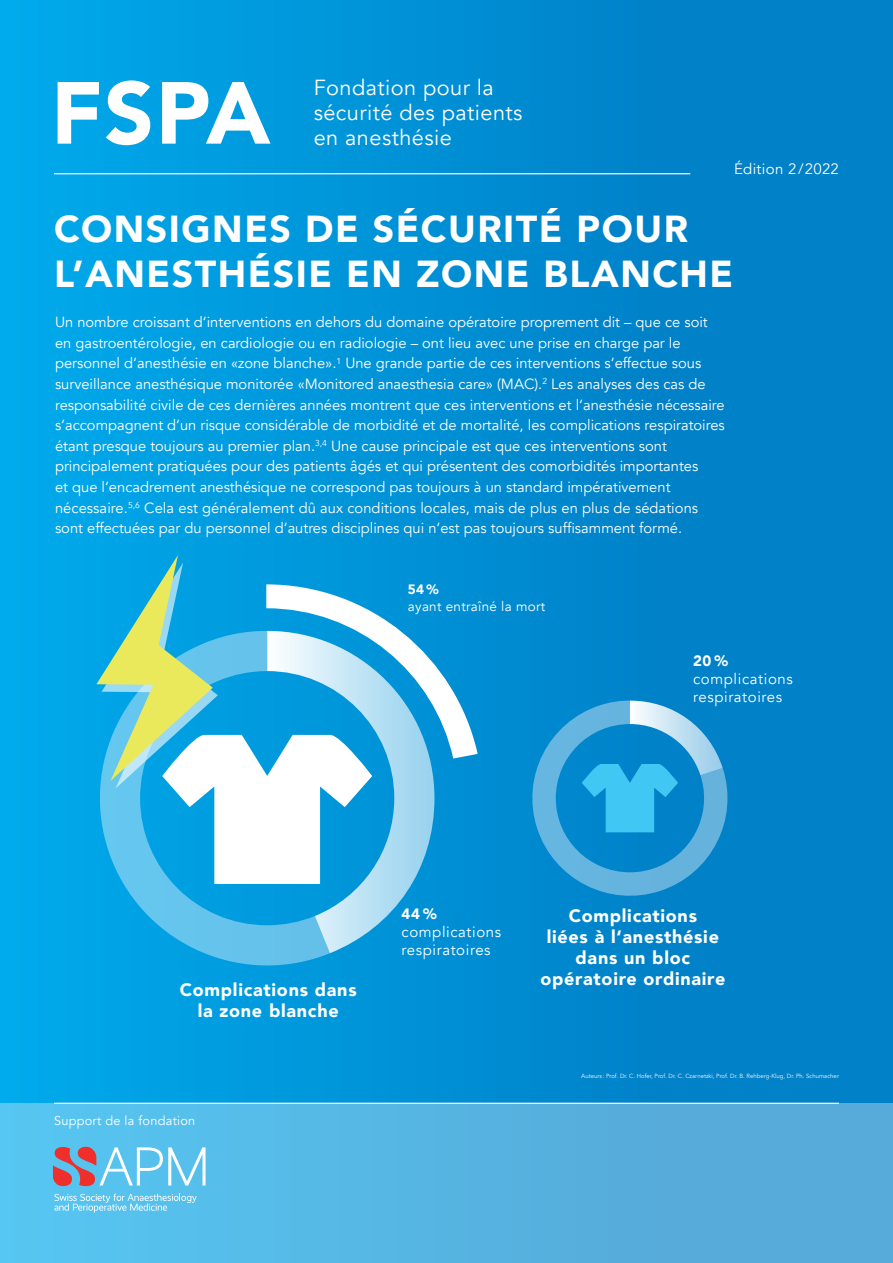
<style>
.page{position:relative;width:893px;height:1263px;background:#0081c8}
.page>*{position:absolute;margin:0;border:0;box-sizing:border-box;transform-origin:0 0}
.t1{font:900 87px "Avenir";color:#fff}
.t2{font:900 37.5px/45px "Avenir";letter-spacing:.04em;color:#fff}
.t3{font:21.75px "Avenir";letter-spacing:.02em;color:#fff}
.t4{font:900 18px/21px "Avenir";letter-spacing:.04em;color:#fff;text-align:center}
.t5{font:15px/18px "Avenir";letter-spacing:.04em;color:#fff}
.t6{font:15px "Avenir";letter-spacing:.02em;color:#fff}
.t7{font:900 15px "Avenir";color:#fff}
.t8{font:14.7px/20.5px "Avenir";color:#fff}
.t9{font:13.5px "Avenir";letter-spacing:.02em;color:#fff}
.t10{font:900 13.5px "Avenir";color:#fff}
.t11{font:12.75px "Avenir";letter-spacing:.02em;color:#fff}
.t12{font:6px "Avenir";color:#fafafa}
</style>
<div class="page">
<div style="left:0;top:0;width:730px;height:1263px;background:linear-gradient(to right,#00abec,#007ec5)"></div>
<hr style="left:54px;top:173px;width:636px;height:1px;background:#fff">
<svg style="left:100px;top:884px;width:230px;height:81px;background:#2bafe6"></svg>
<svg style="left:532px;top:701px;width:195px;height:195px"></svg>
<svg style="left:267px;top:884px;width:167px;height:69px"></svg>
<svg style="left:96px;top:555px;width:382px;height:329px;background:#60bedf"></svg>
<div style="left:0;top:1103px;width:893px;height:160px;background:linear-gradient(to right,#56c5f0,#56a6d5)"></div>
<hr style="left:54px;top:1103px;width:785px;height:1px;background:#fff">
<svg style="left:53px;top:1147px;width:153px;height:39px;background:#8ab4d1"></svg>
<svg style="left:54px;top:1193px;width:143px;height:19px;background:#76cdf0"></svg>
<p class="t1" style="left:51px;top:39px;width:221px">FSPA</p>
<p class="t3" style="left:314px;top:74px;width:182px">Fondation pour la</p>
<p class="t3" style="left:314px;top:99px;width:210px">sécurité des patients</p>
<p class="t3" style="left:314px;top:124px;width:140px">en anesthésie</p>
<p class="t6" style="left:734px;top:160px;width:106px">Édition 2/2022</p>
<p class="t2" style="left:54px;top:205px;width:681px">CONSIGNES DE SÉCURITÉ POUR<br>L’ANESTHÉSIE EN ZONE BLANCHE</p>
<p class="t8" style="left:55px;top:312px;width:671px">Un nombre croissant d‘interventions en dehors du domaine opératoire proprement dit – que ce soit en gastroentérologie, en cardiologie ou en radiologie – ont lieu avec une prise en charge par le personnel d‘anesthésie en «zone blanche».<sup>1</sup> Une grande partie de ces interventions s‘effectue sous surveillance anesthésique monitorée «Monitored anaesthesia care» (MAC).<sup>2</sup> Les analyses des cas de responsabilité civile de ces dernières années montrent que ces interventions et l‘anesthésie nécessaire s‘accompagnent d‘un risque considérable de morbidité et de mortalité, les complications respiratoires étant presque toujours au premier plan.<sup>3,4</sup> Une cause principale est que ces interventions sont principalement pratiquées pour des patients âgés et qui présentent des comorbidités importantes<br>et que l‘encadrement anesthésique ne correspond pas toujours à un standard impérativement nécessaire.<sup>5,6</sup> Cela est généralement dû aux conditions locales, mais de plus en plus de sédations sont effectuées par du personnel d‘autres disciplines qui n‘est pas toujours suffisamment formé.</p>
<p class="t10" style="left:408px;top:578px;width:32px">54%</p>
<p class="t9" style="left:408px;top:598px;width:139px">ayant entraîné la mort</p>
<p class="t7" style="left:693px;top:647px;width:37px">20%</p>
<p class="t5" style="left:693px;top:670px;width:101px">complications</p>
<p class="t5" style="left:693px;top:688px;width:91px">respiratoires</p>
<p class="t4" style="left:180px;top:978px;width:178px">Complications dans la zone blanche</p>
<p class="t11" style="left:54px;top:1113px;width:143px">Support de la fondation</p>
<p class="t7" style="left:402px;top:901px;width:37px">44%</p>
<p class="t5" style="left:402px;top:923px;width:101px">complications respiratoires</p>
<p class="t4" style="left:547px;top:904px;width:174px">Complications liées à l‘anesthésie</p>
<p class="t4" style="left:540px;top:946px;width:186px">dans un bloc opératoire ordinaire</p>
<p class="t12" style="left:581px;top:1072px;width:259px">Auteurs : Prof. Dr. C. Hofer, Prof. Dr. C. Czarnetzki, Prof. Dr. B. Rehberg-Klug, Dr. Ph. Schumacher</p>
</div>
